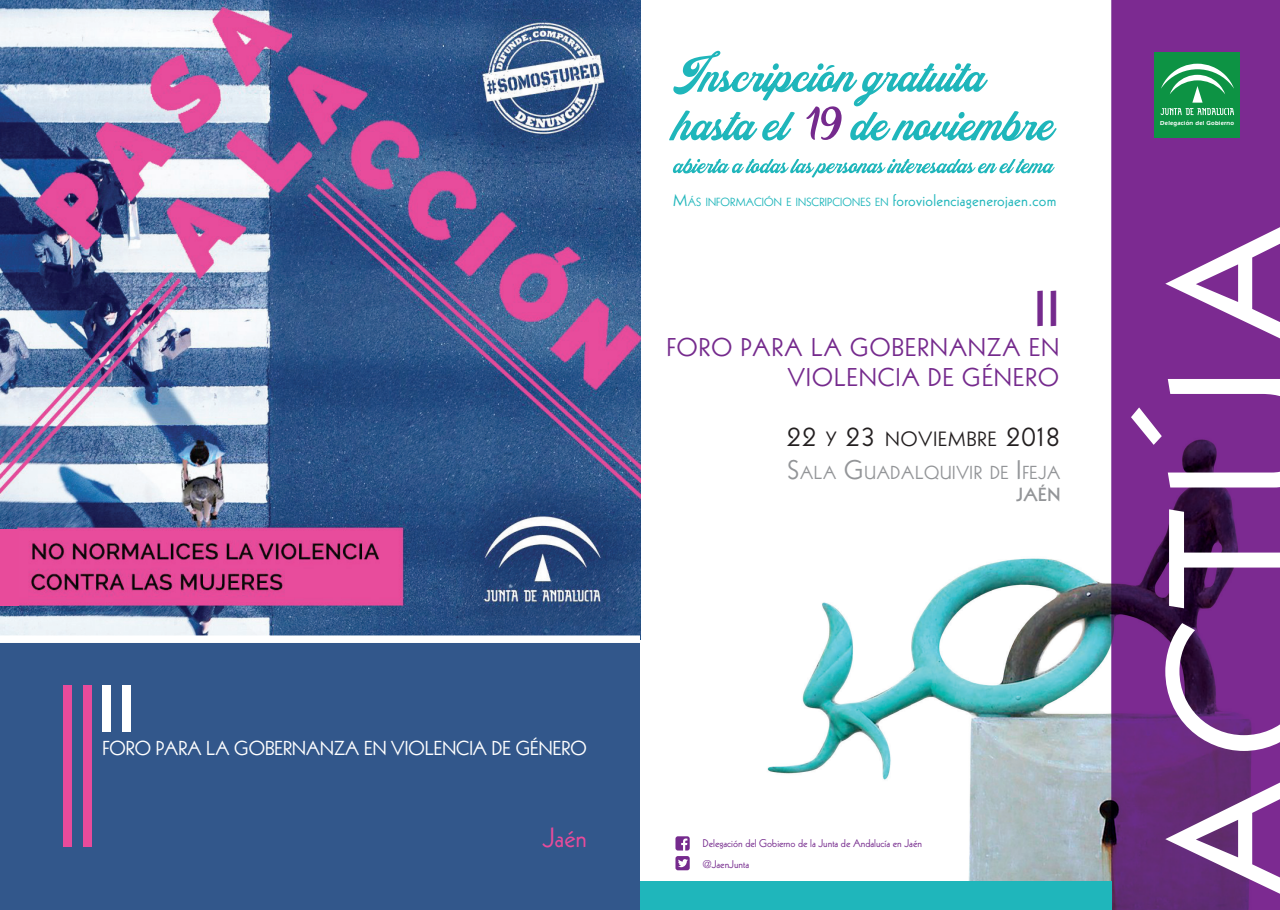
<style>
.page{position:relative;width:1280px;height:910px;background:#fff}
.page>*{position:absolute;margin:0;border:0;box-sizing:border-box;transform-origin:0 0}
.t1{font:207.9px "Kabel LT Std";letter-spacing:.05em;color:#fff}
.t2{font:800 48.9px "Kabel LT Std";color:#752a8d}
.t3{font:27px "Kabel LT Std";color:#e84b9b}
.t4{font:24.9px/30px "Kabel LT Std";letter-spacing:.05em;color:#752a8d;text-align:right}
.t5{font:20.1px "Kabel LT Std";letter-spacing:.055em;color:#231f20}
.t6{font:19.65px "Kabel LT Std";color:#fff}
.t7{font:800 18.45px "Kabel LT Std";color:#939598}
.t8{font:18.3px "Kabel LT Std";letter-spacing:.04em;color:#939598}
.t9{font:11.4px "Kabel LT Std";letter-spacing:.015em;color:#1fb6bb}
.t10{font:10.8px/20.7px "Kabel LT Std";color:#752a8d}
.t11{font:600 6px "Eras IT Cby BT";letter-spacing:.04em;color:#fff}
.s1{font-size:16.35px}
.s2{font-size:28.65px}
.s3{font-size:26.1px}
</style>
<div class="page">
<div style="left:0;top:627px;width:640px;height:283px;background:#32578b"></div>
<img style="left:640px;top:0;width:640px;height:910px">
<div style="left:1155px;top:53px;width:85px;height:85px;background:#0d9344"></div>
<svg style="left:1160px;top:64px;width:74px;height:51px"></svg>
<svg style="left:675px;top:856px;width:15px;height:14px"></svg>
<svg style="left:675px;top:836px;width:15px;height:14px"></svg>
<div style="left:640px;top:881px;width:471px;height:29px;background:#1fb6bb"></div>
<svg style="left:673px;top:159px;width:382px;height:18px"></svg>
<svg style="left:669px;top:51px;width:387px;height:90px"></svg>
<img style="left:0;top:0;width:640px;height:635px">
<div style="left:0;top:635px;width:640px;height:8px;background:#fff"></div>
<div style="left:0;top:529px;width:19px;height:76px;background:#e84b9b"></div>
<div style="left:63px;top:685px;width:9px;height:162px;background:#e84b9b"></div>
<div style="left:103px;top:685px;width:8px;height:47px;background:#fff"></div>
<div style="left:83px;top:685px;width:8px;height:162px;background:#e84b9b"></div>
<div style="left:122px;top:685px;width:9px;height:47px;background:#fff"></div>
<h3 class="t6" style="left:103px;top:737px;width:486px">FORO PARA LA GOBERNANZA EN VIOLENCIA DE GÉNERO</h3>
<h3 class="t3" style="left:543px;top:821px;width:45px">Jaén</h3>
<p class="t9" style="left:673px;top:196px;width:385px"><span class="s1">M</span>ÁS INFORMACIÓN E INSCRIPCIONES EN <span class="s1">foroviolenciagenerojaen.com</span></p>
<h2 class="t2" style="left:1035px;top:281px;width:26px">II</h2>
<h3 class="t4" style="left:667px;top:333px;width:394px">FORO PARA LA GOBERNANZA EN<br>VIOLENCIA DE GÉNERO</h3>
<h3 class="t5" style="left:787px;top:428px;width:274px"><span class="s2">22</span> Y <span class="s2">23</span> NOVIEMBRE <span class="s2">2018</span></h3>
<h3 class="t8" style="left:787px;top:462px;width:274px"><span class="s3">S</span>ALA <span class="s3">G</span>UADALQUIVIR DE <span class="s3">I</span>FEJA</h3>
<h3 class="t7" style="left:1017px;top:484px;width:45px">JAÉN</h3>
<p class="t10" style="left:703px;top:833px;width:221px">Delegación del Gobierno de la Junta de Andalucía en Jaén @JaenJunta</p>
<p class="t11" style="left:1160px;top:119px;width:75px">Delegación del Gobierno</p>
<h1 class="t1" style="left:1124px;top:913px;width:707px;rotate:-90deg">ACTÚA</h1>
</div>
